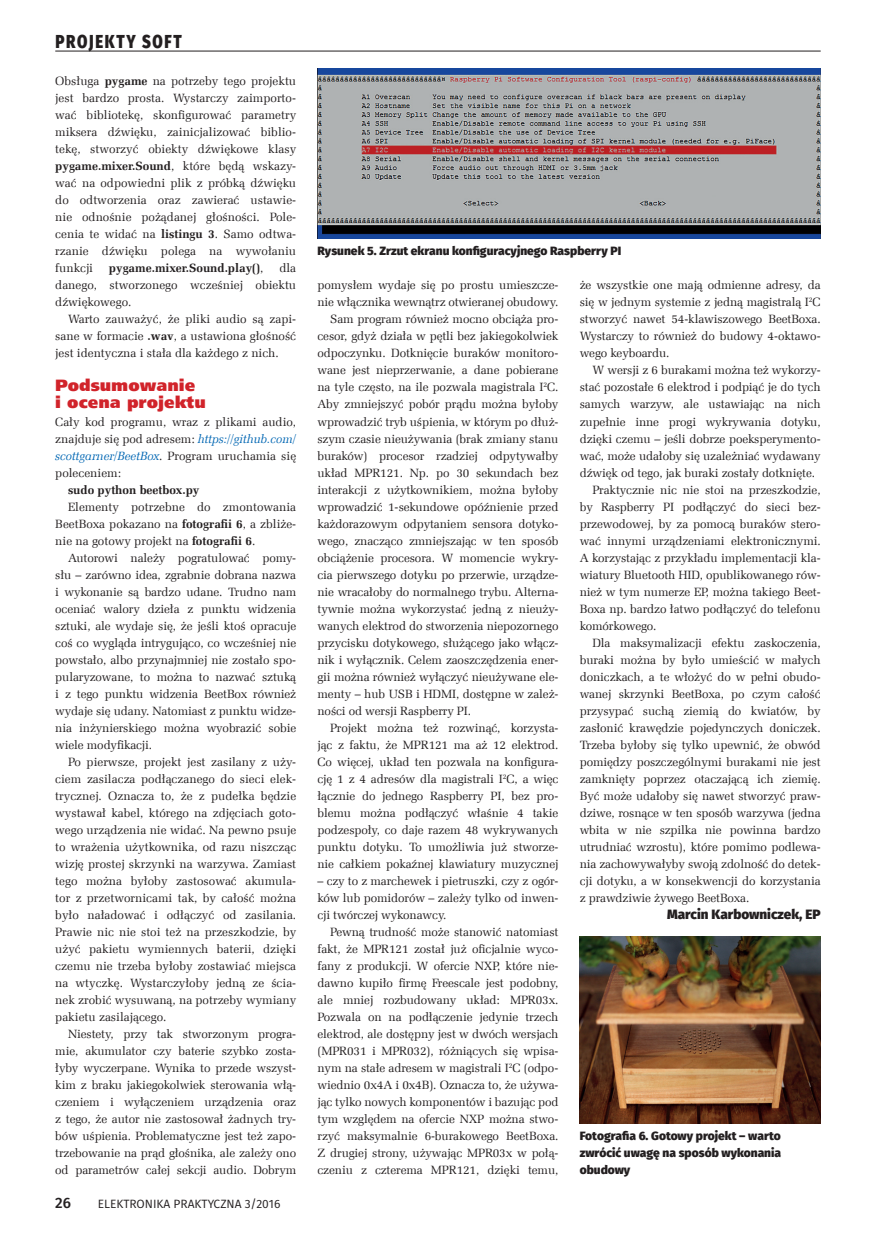
<style>
.page{position:relative;width:893px;height:1234px;background:#fff}
.page>*{position:absolute;margin:0;border:0;box-sizing:border-box;transform-origin:0 0}
.t1{font:800 18.75px "Fira Sans";letter-spacing:.11em;color:#231f20;scale:.8 1}
._3_Srodtytul_kurs{font:16.5px/17px "Humnst 777 X Blk EU";color:#d1232a}
.t2{font:500 15px "Fira Sans";color:#231f20}
._0_Autor{font:800 13.5px "Fira Sans";color:#231f20}
._1_Body{font:12px/17px "Zapf Ellipt EU";letter-spacing:-.01em;color:#231f20;text-align:justify}
._4_Podpis{font:800 12px/17px "Fira Sans";color:#231f20;text-align:justify}
._1_Body-2{font:700 12px "Zapf Ellipt EU";color:#231f20}
.t3{font:12px "Fira Sans";color:#231f20}
.s1{font-weight:700}
.s2{font-style:italic;color:#0166b3}
.s3{font-weight:400}
</style>
<div class="page">
<img style="left:317px;top:68px;width:504px;height:170px">
<img style="left:580px;top:936px;width:241px;height:187px">
<hr style="left:55px;top:51px;width:766px;height:1px;background:#231f20">
<p class="t1" style="left:55px;top:28px;width:160px">PROJEKTY SOFT</p>
<p class="_1_Body" style="left:55px;top:73px;width:242px">Obsługa <span class="s1">pygame</span> na potrzeby tego projektu jest bardzo prosta. Wystarczy zaimporto&shy;wać bibliotekę, skonfigurować parametry miksera dźwięku, zainicjalizować biblio&shy;tekę, stworzyć obiekty dźwiękowe klasy <span class="s1">pygame.mixer.Sound</span>, które będą wskazy&shy;wać na odpowiedni plik z próbką dźwięku do odtworzenia oraz zawierać ustawie&shy;nie odnośnie pożądanej głośności. Pole&shy;cenia te widać na <span class="s1">listingu 3</span>. Samo odtwa&shy;rzanie dźwięku polega na wywołaniu funkcji</p>
<p class="_1_Body" style="left:55px;top:260px;width:242px;text-indent:224px">dla danego, stworzonego wcześniej obiektu dźwiękowego.</p>
<p class="_1_Body" style="left:55px;top:311px;width:242px;text-indent:13px">Warto zauważyć, że pliki audio są zapi&shy;sane w formacie <span class="s1">.wav</span>, a ustawiona głośność jest identyczna i stała dla każdego z nich.</p>
<p class="_3_Srodtytul_kurs" style="left:55px;top:377px;width:152px">Podsumowanie<br>i ocena projektu</p>
<p class="_1_Body" style="left:55px;top:413px;width:242px">Cały kod programu, wraz z plikami audio, znajduje się pod adresem: <span class="s2">https://github.com/ scottgarner/BeetBox</span>. Program uruchamia się poleceniem:</p>
<p class="_1_Body-2" style="left:68px;top:482px;width:133px">sudo python beetbox.py</p>
<p class="_1_Body" style="left:55px;top:498px;width:242px;text-indent:13px">Elementy potrzebne do zmontowania BeetBoxa pokazano na <span class="s1">fotografii 6</span>, a zbliże&shy;nie na gotowy projekt na <span class="s1">fotografii 6</span>.</p>
<p class="_1_Body" style="left:55px;top:549px;width:242px;text-indent:13px">Autorowi należy pogratulować pomy&shy;słu – zarówno idea, zgrabnie dobrana nazwa i wykonanie są bardzo udane. Trudno nam oceniać walory dzieła z punktu widzenia sztuki, ale wydaje się, że jeśli ktoś opracuje coś co wygląda intrygująco, co wcześniej nie powstało, albo przynajmniej nie zostało spo&shy;pularyzowane, to można to nazwać sztuką i z tego punktu widzenia BeetBox również wydaje się udany. Natomiast z punktu widze&shy;nia inżynierskiego można wyobrazić sobie wiele modyfikacji.</p>
<p class="_1_Body" style="left:55px;top:753px;width:242px;text-indent:13px">Po pierwsze, projekt jest zasilany z uży&shy;ciem zasilacza podłączanego do sieci elek&shy;trycznej. Oznacza to, że z pudełka będzie wystawał kabel, którego na zdjęciach goto&shy;wego urządzenia nie widać. Na pewno psuje to wrażenia użytkownika, od razu niszcząc wizję prostej skrzynki na warzywa. Zamiast tego można byłoby zastosować akumula&shy;tor z przetwornicami tak, by całość można było naładować i odłączyć od zasilania.<br>Prawie nic nie stoi też na przeszkodzie, by użyć pakietu wymiennych baterii, dzięki czemu nie trzeba byłoby zostawiać miejsca na wtyczkę. Wystarczyłoby jedną ze ścia&shy;nek zrobić wysuwaną, na potrzeby wymiany pakietu zasilającego.</p>
<p class="_1_Body" style="left:55px;top:1025px;width:242px;text-indent:13px">Niestety, przy tak stworzonym progra&shy;mie, akumulator czy baterie szybko zosta&shy;łyby wyczerpane. Wynika to przede wszyst&shy;kim z braku jakiegokolwiek sterowania włą&shy;czeniem i wyłączeniem urządzenia oraz z tego, że autor nie zastosował żadnych try&shy;bów uśpienia. Problematyczne jest też zapo&shy;trzebowanie na prąd głośnika, ale zależy ono od parametrów całej sekcji audio. Dobrym</p>
<p class="_1_Body-2" style="left:109px;top:260px;width:156px">pygame.mixer.Sound.play()<span class="s3">,</span></p>
<p class="t2" style="left:55px;top:1192px;width:17px">26</p>
<p class="t3" style="left:98px;top:1195px;width:184px">ELEKTRONIKA PRAKTYCZNA 3/2016</p>
<p class="_4_Podpis" style="left:317px;top:242px;width:305px">Rysunek 5. Zrzut ekranu konfiguracyjnego Raspberry PI</p>
<p class="_1_Body" style="left:317px;top:277px;width:242px">pomysłem wydaje się po prostu umieszcze&shy;nie włącznika wewnątrz otwieranej obudowy.</p>
<p class="_1_Body" style="left:317px;top:311px;width:242px;text-indent:13px">Sam program również mocno obciąża pro&shy;cesor, gdyż działa w pętli bez jakiegokolwiek odpoczynku. Dotknięcie buraków monitoro&shy;wane jest nieprzerwanie, a dane pobierane na tyle często, na ile pozwala magistrala I<sup>2</sup>C.<br>Aby zmniejszyć pobór prądu można byłoby wprowadzić tryb uśpienia, w którym po dłuż&shy;szym czasie nieużywania (brak zmiany stanu buraków) procesor rzadziej odpytywałby układ MPR121. Np. po 30 sekundach bez interakcji z użytkownikiem, można byłoby wprowadzić 1-sekundowe opóźnienie przed każdorazowym odpytaniem sensora dotyko&shy;wego, znacząco zmniejszając w ten sposób obciążenie procesora. W momencie wykry&shy;cia pierwszego dotyku po przerwie, urządze&shy;nie wracałoby do normalnego trybu. Alterna&shy;tywnie można wykorzystać jedną z nieuży&shy;wanych elektrod do stworzenia niepozornego przycisku dotykowego, służącego jako włącz&shy;nik i wyłącznik. Celem zaoszczędzenia ener&shy;gii można również wyłączyć nieużywane ele&shy;menty – hub USB i HDMI, dostępne w zależ&shy;ności od wersji Raspberry PI.</p>
<p class="_1_Body" style="left:317px;top:719px;width:242px;text-indent:13px">Projekt można też rozwinąć, korzysta&shy;jąc z faktu, że MPR121 ma aż 12 elektrod.<br>Co więcej, układ ten pozwala na konfigura&shy;cję 1 z 4 adresów dla magistrali I<sup>2</sup>C, a więc łącznie do jednego Raspberry PI, bez pro&shy;blemu można podłączyć właśnie 4 takie podzespoły, co daje razem 48 wykrywanych punktu dotyku. To umożliwia już stworze&shy;nie całkiem pokaźnej klawiatury muzycznej</p>
<p class="_1_Body" style="left:317px;top:872px;width:242px">– czy to z marchewek i pietruszki, czy z ogór&shy;ków lub pomidorów – zależy tylko od inwen&shy;cji twórczej wykonawcy.</p>
<p class="_1_Body" style="left:317px;top:923px;width:242px;text-indent:13px">Pewną trudność może stanowić natomiast fakt, że MPR121 został już oficjalnie wyco&shy;fany z produkcji. W ofercie NXP, które nie&shy;dawno kupiło firmę Freescale jest podobny, ale mniej rozbudowany układ: MPR03x.<br>Pozwala on na podłączenie jedynie trzech elektrod, ale dostępny jest w dwóch wersjach (MPR031 i MPR032), różniących się wpisa&shy;nym na stałe adresem w magistrali I<sup>2</sup>C (odpo&shy;wiednio 0x4A i 0x4B). Oznacza to, że używa&shy;jąc tylko nowych komponentów i bazując pod tym względem na ofercie NXP można stwo&shy;rzyć maksymalnie 6-burakowego BeetBoxa.<br>Z drugiej strony, używając MPR03x w połą&shy;czeniu z czterema MPR121, dzięki temu,</p>
<p class="_1_Body" style="left:580px;top:277px;width:242px">że wszystkie one mają odmienne adresy, da się w jednym systemie z jedną magistralą I<sup>2</sup>C stworzyć nawet 54-klawiszowego BeetBoxa.<br>Wystarczy to również do budowy 4-oktawo&shy;wego keyboardu.</p>
<p class="_1_Body" style="left:580px;top:362px;width:242px;text-indent:13px">W wersji z 6 burakami można też wykorzy&shy;stać pozostałe 6 elektrod i podpiąć je do tych samych warzyw, ale ustawiając na nich zupełnie inne progi wykrywania dotyku, dzięki czemu – jeśli dobrze poeksperymento&shy;wać, może udałoby się uzależniać wydawany dźwięk od tego, jak buraki zostały dotknięte.</p>
<p class="_1_Body" style="left:580px;top:481px;width:242px;text-indent:13px">Praktycznie nic nie stoi na przeszkodzie, by Raspberry PI podłączyć do sieci bez&shy;przewodowej, by za pomocą buraków stero&shy;wać innymi urządzeniami elektronicznymi.<br>A korzystając z przykładu implementacji kla&shy;wiatury Bluetooth HID, opublikowanego rów&shy;nież w tym numerze EP, można takiego Beet-Boxa np. bardzo łatwo podłączyć do telefonu komórkowego.</p>
<p class="_1_Body" style="left:580px;top:634px;width:242px;text-indent:13px">Dla maksymalizacji efektu zaskoczenia, buraki można by było umieścić w małych doniczkach, a te włożyć do w pełni obudo&shy;wanej skrzynki BeetBoxa, po czym całość przysypać suchą ziemią do kwiatów, by zasłonić krawędzie pojedynczych doniczek.<br>Trzeba byłoby się tylko upewnić, że obwód pomiędzy poszczególnymi burakami nie jest zamknięty poprzez otaczającą ich ziemię.<br>Być może udałoby się nawet stworzyć praw&shy;dziwe, rosnące w ten sposób warzywa (jedna wbita w nie szpilka nie powinna bardzo utrudniać wzrostu), które pomimo podlewa&shy;nia zachowywałyby swoją zdolność do detek&shy;cji dotyku, a w konsekwencji do korzystania z prawdziwie żywego BeetBoxa.</p>
<p class="_0_Autor" style="left:667px;top:904px;width:155px">Marcin Karbowniczek, EP</p>
<p class="_4_Podpis" style="left:580px;top:1127px;width:203px">Fotografia 6. Gotowy projekt – warto zwrócić uwagę na sposób wykonania obudowy</p>
</div>
